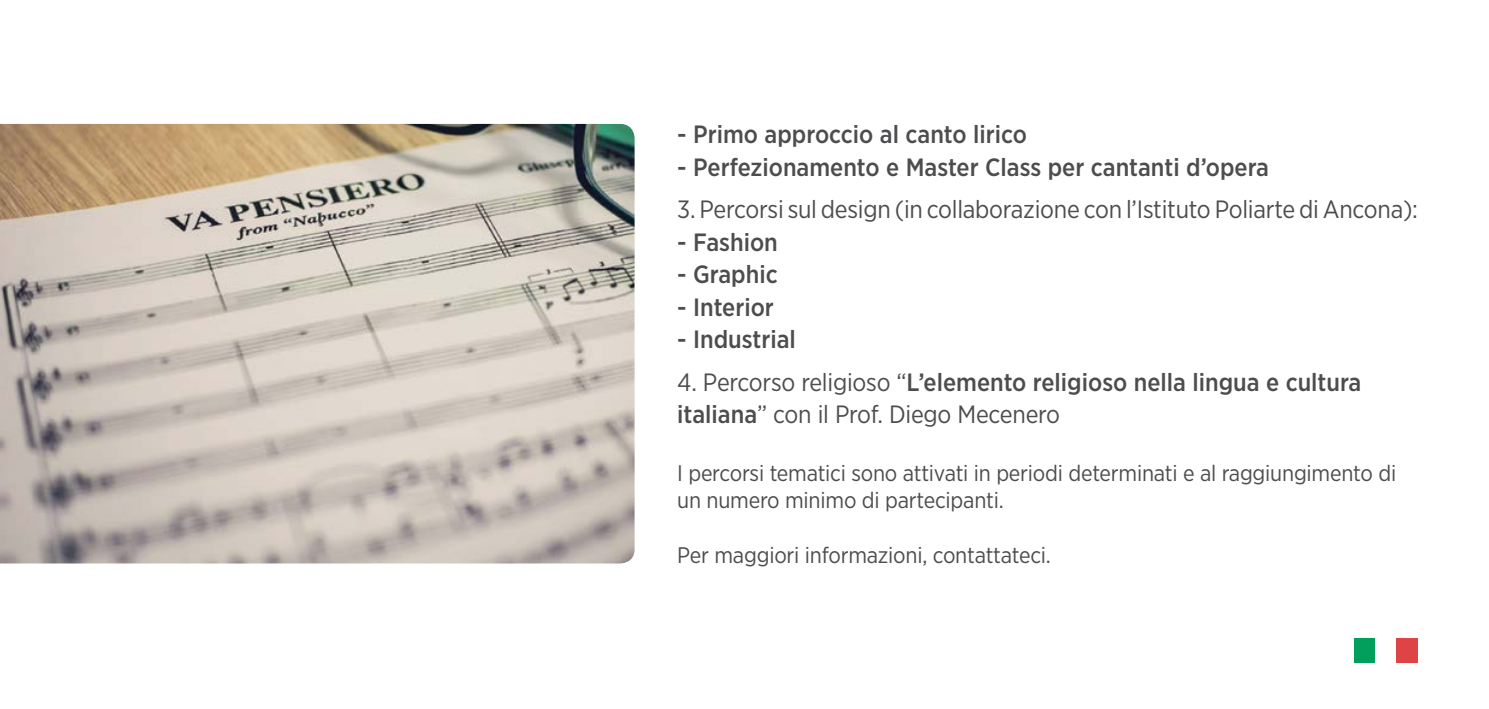
<style>
.page{position:relative;width:1489px;height:709px;background:#fff}
.page>*{position:absolute;margin:0;border:0;box-sizing:border-box;transform-origin:0 0}
.t1{font:500 25px/32.5px "Gotham Narrow";color:#4d4d4f}
.t2{font:25px "Gotham Narrow";letter-spacing:-.01em;color:#4d4d4f}
.t3{font:22.5px/27.5px "Gotham Narrow";letter-spacing:-.01em;color:#4d4d4f}
.s1{font-weight:400}
</style>
<div class="page">
<img style="left:0;top:124px;width:634px;height:439px">
<div style="left:1354px;top:638px;width:21px;height:25px;background:#00a05c"></div>
<div style="left:1396px;top:638px;width:21px;height:25px;background:#de4346"></div>
<p class="t1" style="left:677px;top:118px;width:351px">- Primo approccio al canto lirico</p>
<p class="t1" style="left:677px;top:150px;width:593px">- Perfezionamento e Master Class per cantanti d’opera</p>
<p class="t2" style="left:677px;top:194px;width:742px">3. Percorsi sul design (in collaborazione con l’Istituto Poliarte di Ancona):</p>
<p class="t1" style="left:677px;top:225px;width:102px">- Fashion</p>
<p class="t1" style="left:677px;top:258px;width:102px">- Graphic</p>
<p class="t1" style="left:677px;top:290px;width:98px">- Interior</p>
<p class="t1" style="left:677px;top:323px;width:120px">- Industrial</p>
<p class="t1" style="left:677px;top:365px;width:685px"><span class="s1">4. Percorso religioso “</span>L’elemento religioso nella lingua e cultura italiana<span class="s1">” con il Prof. Diego Mecenero</span></p>
<p class="t3" style="left:677px;top:458px;width:720px">I percorsi tematici sono attivati in periodi determinati e al raggiungimento di un numero minimo di partecipanti.</p>
<p class="t3" style="left:677px;top:541px;width:375px">Per maggiori informazioni, contattateci.</p>
</div>
